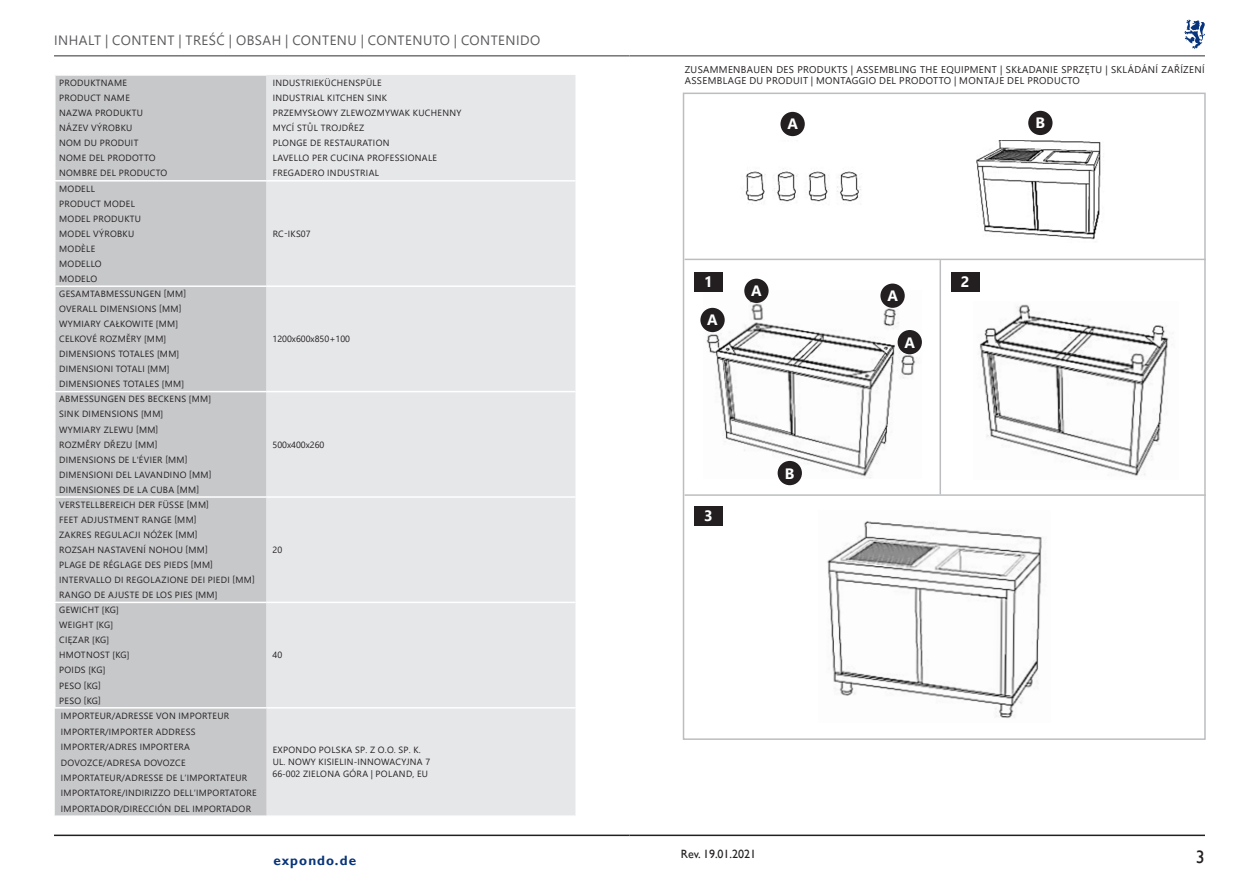
<style>
.page{position:relative;width:1259px;height:893px;background:#fff}
.page>*{position:absolute;margin:0;border:0;box-sizing:border-box;transform-origin:0 0}
.t1{font:18px "Gill Sans";color:#231f20}
.teilüberschrift{font:700 15px "Segoe UI";color:#fff}
.t2{font:13.5px "Segoe UI";letter-spacing:.035em;color:#5a5a5d}
.t3{font:700 13.5px "Gill Sans";letter-spacing:.08em;color:#08347b}
.t4{font:12px "Gill Sans";color:#231f20}
.t5{font:9.75px/11.6px "Segoe UI";letter-spacing:.035em;color:#231f20}
.t6{font:9px "Segoe UI";letter-spacing:.035em;color:#231f20}
.t7{font:9px "Segoe UI";color:#231f20}
</style>
<div class="page">
<div style="left:683px;top:93px;width:522px;height:647px;border:2px solid #bcbdc0"></div>
<img style="left:703px;top:291px;width:219px;height:187px">
<hr style="left:54px;top:55px;width:575px;height:2px;background:#727477">
<div style="left:266px;top:75px;width:309px;height:740px;background:#e6e7e9"></div>
<hr style="left:266px;top:180px;width:309px;height:2px;background:#fff">
<hr style="left:266px;top:602px;width:309px;height:1px;background:#fff">
<hr style="left:266px;top:707px;width:309px;height:2px;background:#fff">
<hr style="left:266px;top:285px;width:309px;height:2px;background:#fff">
<hr style="left:266px;top:391px;width:309px;height:1px;background:#fff">
<hr style="left:266px;top:496px;width:309px;height:2px;background:#fff">
<div style="left:54px;top:76px;width:212px;height:740px;background:#c7c8ca"></div>
<hr style="left:54px;top:602px;width:212px;height:1px;background:#fff">
<hr style="left:629px;top:55px;width:576px;height:2px;background:#727477">
<svg style="left:1184px;top:19px;width:21px;height:30px"></svg>
<hr style="left:54px;top:835px;width:575px;height:1px;background:#231f20">
<hr style="left:629px;top:835px;width:576px;height:1px;background:#231f20">
<img style="left:745px;top:141px;width:356px;height:99px">
<div style="left:694px;top:272px;width:29px;height:20px;background:#231f20"></div>
<div style="left:780px;top:112px;width:25px;height:24px;background:#231f20;border-radius:50%"></div>
<hr style="left:684px;top:259px;width:521px;height:1px;background:#bcbdc0">
<hr style="left:684px;top:494px;width:521px;height:2px;background:#bcbdc0">
<div style="left:1028px;top:111px;width:24px;height:24px;background:#231f20;border-radius:50%"></div>
<div style="left:951px;top:272px;width:28px;height:20px;background:#231f20"></div>
<hr style="left:939px;top:260px;width:2px;height:234px;background:#bcbdc0">
<div style="left:694px;top:506px;width:29px;height:19px;background:#231f20"></div>
<div style="left:700px;top:308px;width:24px;height:24px;background:#231f20;border-radius:50%"></div>
<div style="left:744px;top:279px;width:24px;height:24px;background:#231f20;border-radius:50%"></div>
<div style="left:880px;top:284px;width:24px;height:24px;background:#231f20;border-radius:50%"></div>
<div style="left:897px;top:330px;width:25px;height:24px;background:#231f20;border-radius:50%"></div>
<div style="left:777px;top:461px;width:25px;height:24px;background:#231f20;border-radius:50%"></div>
<img style="left:827px;top:521px;width:215px;height:198px">
<img style="left:979px;top:304px;width:190px;height:172px">
<p class="t2" style="left:54px;top:27px;width:487px">INHALT | CONTENT | TREŚĆ | OBSAH | CONTENU | CONTENUTO | CONTENIDO</p>
<p class="t6" style="left:59px;top:74px;width:69px">PRODUKTNAME</p>
<p class="t6" style="left:273px;top:74px;width:110px">INDUSTRIEKÜCHENSPÜLE</p>
<p class="t6" style="left:59px;top:89px;width:72px">PRODUCT NAME</p>
<p class="t6" style="left:273px;top:89px;width:116px">INDUSTRIAL KITCHEN SINK</p>
<p class="t6" style="left:59px;top:104px;width:85px">NAZWA PRODUKTU</p>
<p class="t6" style="left:273px;top:104px;width:190px">PRZEMYSŁOWY ZLEWOZMYWAK KUCHENNY</p>
<p class="t6" style="left:59px;top:119px;width:75px">NÁZEV VÝROBKU</p>
<p class="t6" style="left:273px;top:119px;width:93px">MYCÍ STŮL TROJDŘEZ</p>
<p class="t6" style="left:59px;top:134px;width:81px">NOM DU PRODUIT</p>
<p class="t6" style="left:273px;top:134px;width:118px">PLONGE DE RESTAURATION</p>
<p class="t6" style="left:59px;top:149px;width:98px">NOME DEL PRODOTTO</p>
<p class="t6" style="left:273px;top:149px;width:166px">LAVELLO PER CUCINA PROFESSIONALE</p>
<p class="t6" style="left:59px;top:164px;width:110px">NOMBRE DEL PRODUCTO</p>
<p class="t6" style="left:273px;top:165px;width:108px">FREGADERO INDUSTRIAL</p>
<p class="t6" style="left:59px;top:180px;width:37px">MODELL</p>
<p class="t6" style="left:273px;top:225px;width:39px">RC-IKS07</p>
<p class="t6" style="left:59px;top:195px;width:77px">PRODUCT MODEL</p>
<p class="t6" style="left:59px;top:210px;width:83px">MODEL PRODUKTU</p>
<p class="t6" style="left:59px;top:225px;width:77px">MODEL VÝROBKU</p>
<p class="t6" style="left:59px;top:240px;width:38px">MODÈLE</p>
<p class="t6" style="left:59px;top:255px;width:44px">MODELLO</p>
<p class="t6" style="left:59px;top:270px;width:40px">MODELO</p>
<p class="t6" style="left:59px;top:285px;width:128px">GESAMTABMESSUNGEN [MM]</p>
<p class="t6" style="left:59px;top:300px;width:124px">OVERALL DIMENSIONS [MM]</p>
<p class="t6" style="left:59px;top:315px;width:120px">WYMIARY CAŁKOWITE [MM]</p>
<p class="t6" style="left:59px;top:330px;width:109px">CELKOVÉ ROZMĚRY [MM]</p>
<p class="t6" style="left:59px;top:346px;width:122px">DIMENSIONS TOTALES [MM]</p>
<p class="t6" style="left:59px;top:361px;width:112px">DIMENSIONI TOTALI [MM]</p>
<p class="t6" style="left:59px;top:376px;width:126px">DIMENSIONES TOTALES [MM]</p>
<p class="t6" style="left:59px;top:391px;width:153px">ABMESSUNGEN DES BECKENS [MM]</p>
<p class="t6" style="left:59px;top:406px;width:106px">SINK DIMENSIONS [MM]</p>
<p class="t6" style="left:59px;top:421px;width:101px">WYMIARY ZLEWU [MM]</p>
<p class="t6" style="left:59px;top:436px;width:100px">ROZMĚRY DŘEZU [MM]</p>
<p class="t6" style="left:59px;top:451px;width:130px">DIMENSIONS DE L'ÉVIER [MM]</p>
<p class="t6" style="left:59px;top:466px;width:154px">DIMENSIONI DEL LAVANDINO [MM]</p>
<p class="t6" style="left:59px;top:481px;width:141px">DIMENSIONES DE LA CUBA [MM]</p>
<p class="t6" style="left:59px;top:496px;width:151px">VERSTELLBEREICH DER FÜSSE [MM]</p>
<p class="t6" style="left:59px;top:511px;width:139px">FEET ADJUSTMENT RANGE [MM]</p>
<p class="t6" style="left:59px;top:526px;width:140px">ZAKRES REGULACJI NÓŻEK [MM]</p>
<p class="t6" style="left:59px;top:541px;width:150px">ROZSAH NASTAVENÍ NOHOU [MM]</p>
<p class="t6" style="left:59px;top:556px;width:155px">PLAGE DE RÉGLAGE DES PIEDS [MM]</p>
<p class="t6" style="left:59px;top:571px;width:197px">INTERVALLO DI REGOLAZIONE DEI PIEDI [MM]</p>
<p class="t6" style="left:59px;top:586px;width:160px">RANGO DE AJUSTE DE LOS PIES [MM]</p>
<p class="t6" style="left:59px;top:601px;width:61px">GEWICHT [KG]</p>
<p class="t6" style="left:59px;top:617px;width:55px">WEIGHT [KG]</p>
<p class="t6" style="left:59px;top:632px;width:52px">CIĘZAR [KG]</p>
<p class="t6" style="left:59px;top:647px;width:72px">HMOTNOST [KG]</p>
<p class="t6" style="left:59px;top:662px;width:48px">POIDS [KG]</p>
<p class="t6" style="left:59px;top:677px;width:43px">PESO [KG]</p>
<p class="t6" style="left:59px;top:692px;width:43px">PESO [KG]</p>
<p class="t6" style="left:61px;top:707px;width:170px">IMPORTEUR/ADRESSE VON IMPORTEUR</p>
<p class="t6" style="left:61px;top:723px;width:136px">IMPORTER/IMPORTER ADDRESS</p>
<p class="t6" style="left:61px;top:738px;width:131px">IMPORTER/ADRES IMPORTERA</p>
<p class="t6" style="left:61px;top:754px;width:126px">DOVOZCE/ADRESA DOVOZCE</p>
<p class="t6" style="left:61px;top:769px;width:188px">IMPORTATEUR/ADRESSE DE L‘IMPORTATEUR</p>
<p class="t6" style="left:61px;top:785px;width:197px">IMPORTATORE/INDIRIZZO DELL‘IMPORTATORE</p>
<p class="t6" style="left:61px;top:800px;width:192px">IMPORTADOR/DIRECCIÓN DEL IMPORTADOR</p>
<p class="t7" style="left:272px;top:330px;width:79px">1200x600x850+100</p>
<p class="t7" style="left:272px;top:436px;width:53px">500x400x260</p>
<p class="t6" style="left:272px;top:541px;width:11px">20</p>
<p class="t6" style="left:272px;top:647px;width:11px">40</p>
<p class="t6" style="left:273px;top:742px;width:150px">EXPONDO POLSKA SP. Z O.O. SP. K.</p>
<p class="t6" style="left:273px;top:754px;width:159px">UL. NOWY KISIELIN-INNOWACYJNA 7</p>
<p class="t6" style="left:272px;top:766px;width:157px">66-002 ZIELONA GÓRA | POLAND, EU</p>
<p class="t5" style="left:685px;top:63px;width:521px">ZUSAMMENBAUEN DES PRODUKTS | ASSEMBLING THE EQUIPMENT | SKŁADANIE SPRZĘTU | SKLÁDÁNÍ ZAŘÍZENÍ<br>ASSEMBLAGE DU PRODUIT | MONTAGGIO DEL PRODOTTO | MONTAJE DEL PRODUCTO</p>
<p class="teilüberschrift" style="left:787px;top:110px;width:12px">A</p>
<p class="teilüberschrift" style="left:1035px;top:109px;width:11px">B</p>
<p class="teilüberschrift" style="left:704px;top:268px;width:10px">1</p>
<p class="teilüberschrift" style="left:707px;top:306px;width:12px">A</p>
<p class="teilüberschrift" style="left:751px;top:277px;width:12px">A</p>
<p class="teilüberschrift" style="left:887px;top:282px;width:12px">A</p>
<p class="teilüberschrift" style="left:904px;top:328px;width:12px">A</p>
<p class="teilüberschrift" style="left:961px;top:268px;width:10px">2</p>
<p class="teilüberschrift" style="left:704px;top:502px;width:10px">3</p>
<p class="teilüberschrift" style="left:785px;top:459px;width:11px">B</p>
<p class="t4" style="left:681px;top:847px;width:77px">Rev. 19.01.2021</p>
<p class="t3" style="left:273px;top:852px;width:84px">expondo.de</p>
<p class="t1" style="left:1196px;top:847px;width:10px">3</p>
</div>
